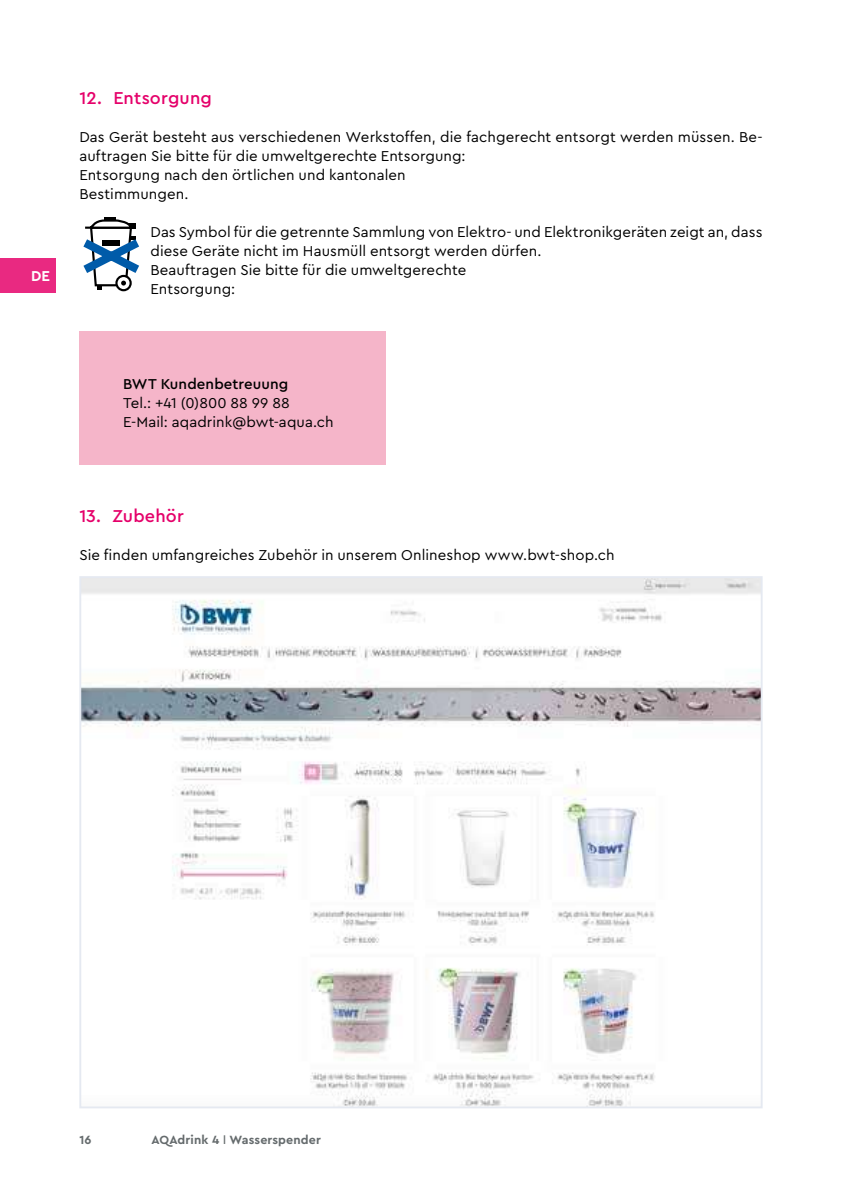
<style>
.page{position:relative;width:842px;height:1191px;background:#fff}
.page>*{position:absolute;margin:0;border:0;box-sizing:border-box;transform-origin:0 0}
.t1{font:500 18px "Cera PRO";letter-spacing:.01em;color:#e5006a}
.t2{font:15px/19px "Cera PRO";letter-spacing:.005em;color:#000}
.t3{font:500 15px "Cera PRO";letter-spacing:.005em;color:#000}
.t4{font:700 15px "Cera PRO";color:#fff}
.t5{font:700 12.4px "Cera PRO";letter-spacing:.01em;color:#656b6d}
.s1{font-weight:500;font-size:11.6px}
</style>
<div class="page">
<div style="left:0;top:258px;width:56px;height:34px;background:#e92981"></div>
<div style="left:115px;top:275px;width:17px;height:16px;border:2px solid #000;border-radius:50%"></div>
<svg style="left:83px;top:217px;width:56px;height:73px"></svg>
<img style="left:82px;top:579px;width:678px;height:526px">
<div style="left:79px;top:331px;width:307px;height:133px;background:#f5b5c9"></div>
<p class="t4" style="left:31px;top:266px;width:20px">DE</p>
<p class="t1" style="left:79px;top:85px;width:134px">12. Entsorgung</p>
<p class="t2" style="left:79px;top:126px;width:685px">Das Gerät besteht aus verschiedenen Werkstoffen, die fachgerecht entsorgt werden müssen. Be&shy;auftragen Sie bitte für die umweltgerechte Entsorgung:<br>Entsorgung nach den örtlichen und kantonalen<br>Bestimmungen.</p>
<p class="t2" style="left:150px;top:221px;width:613px">Das Symbol für die getrennte Sammlung von Elektro- und Elektronikgeräten zeigt an, dass diese Geräte nicht im Hausmüll entsorgt werden dürfen.<br>Beauftragen Sie bitte für die umweltgerechte<br>Entsorgung:</p>
<p class="t3" style="left:123px;top:373px;width:167px">BWT Kundenbetreuung</p>
<p class="t2" style="left:123px;top:392px;width:212px">Tel.: +41 (0)800 88 99 88<br>E-Mail: aqadrink@bwt-aqua.ch</p>
<p class="t1" style="left:79px;top:503px;width:106px">13. Zubehör</p>
<p class="t2" style="left:79px;top:544px;width:537px">Sie finden umfangreiches Zubehör in unserem Onlineshop www.bwt-shop.ch</p>
<p class="t5" style="left:79px;top:1132px;width:14px">16</p>
<p class="t5" style="left:151px;top:1132px;width:171px">AQAdrink 4 <span class="s1">l</span> Wasserspender</p>
</div>
